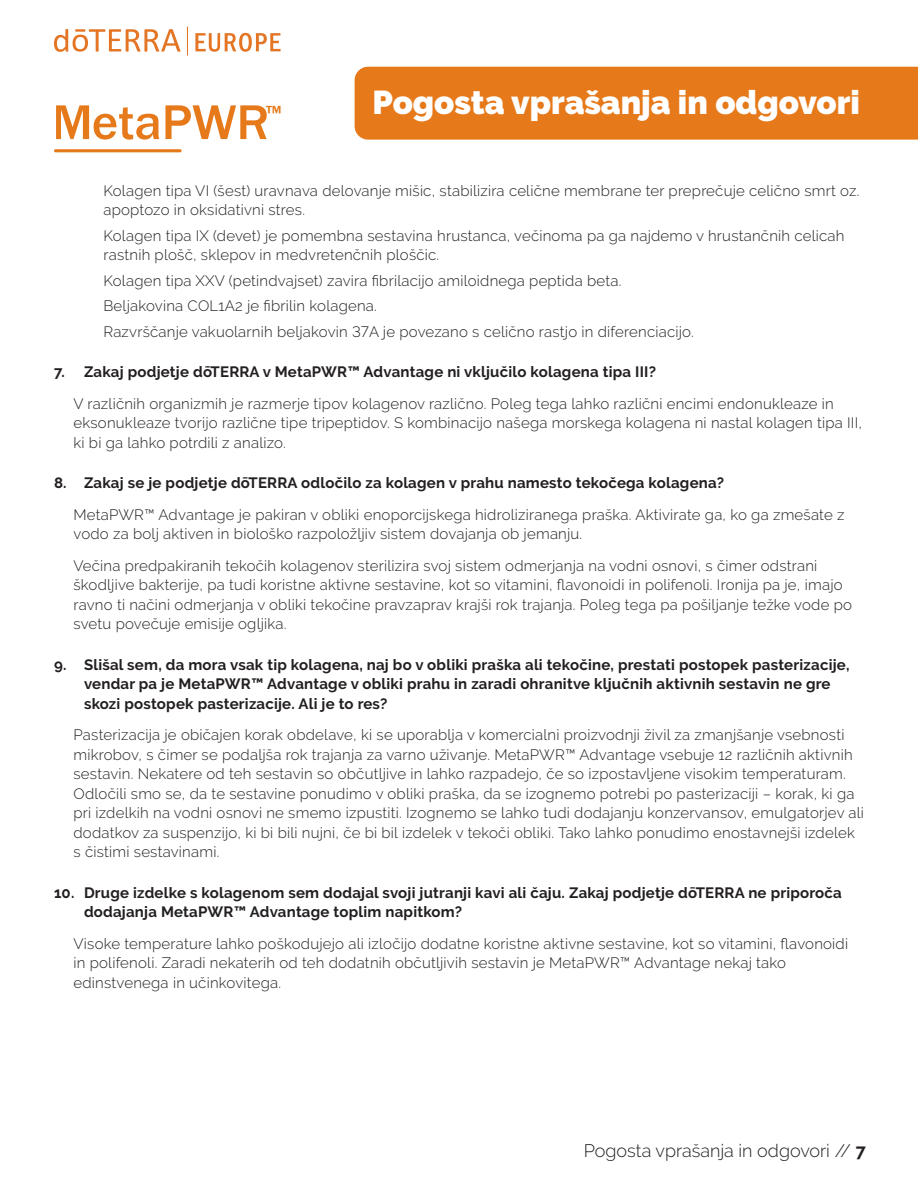
<style>
.page{position:relative;width:918px;height:1188px;background:#fff}
.page>*{position:absolute;margin:0;border:0;box-sizing:border-box;transform-origin:0 0}
.t1{font:500 50.55px "Franklin Gothic URW";color:#e6791a}
.t2{font:900 33px "Raleway";color:#fff}
.t3{font:500 19.65px "Franklin Gothic URW";color:#e6791a}
.t4{font:300 18px "Raleway";color:#231f20}
.Body{font:300 15px/19.5px "Raleway";letter-spacing:.015em;color:#231f20}
.t5{font:700 15px/19.5px "Raleway";letter-spacing:.015em;color:#231f20}
._4th_Level{font:300 15px/19.5px "Raleway";letter-spacing:.015em;color:#231f20}
.s1{font-weight:700}
</style>
<div class="page">
<div style="left:355px;top:67px;width:563px;height:73px;background:#e6791a"></div>
<hr style="left:54px;top:149px;width:128px;height:3px;background:#e6791a;border-radius:2px">
<svg style="left:195px;top:33px;width:86px;height:19px"></svg>
<svg style="left:54px;top:29px;width:126px;height:23px"></svg>
<svg style="left:187px;top:27px;width:1px;height:29px"></svg>
<h1 class="t1" style="left:52px;top:91px;width:218px">MetaPWR</h1>
<h3 class="t3" style="left:266px;top:101px;width:17px">™</h3>
<h2 class="t2" style="left:373px;top:83px;width:489px">Pogosta vprašanja in odgovori</h2>
<p class="_4th_Level" style="left:104px;top:181px;width:757px">Kolagen tipa VI (šest) uravnava delovanje mišic, stabilizira celične membrane ter preprečuje celično smrt oz. apoptozo in oksidativni stres.</p>
<p class="_4th_Level" style="left:104px;top:226px;width:743px">Kolagen tipa IX (devet) je pomembna sestavina hrustanca, večinoma pa ga najdemo v hrustančnih celicah rastnih plošč, sklepov in medvretenčnih ploščic.</p>
<p class="_4th_Level" style="left:104px;top:271px;width:519px">Kolagen tipa XXV (petindvajset) zavira fibrilacijo amiloidnega peptida beta.</p>
<p class="_4th_Level" style="left:104px;top:296px;width:275px">Beljakovina COL1A2 je fibrilin kolagena.</p>
<p class="_4th_Level" style="left:104px;top:322px;width:592px">Razvrščanje vakuolarnih beljakovin 37A je povezano s celično rastjo in diferenciacijo.</p>
<p class="t5" style="left:54px;top:362px;width:604px">7. Zakaj podjetje dōTERRA v MetaPWR™ Advantage ni vključilo kolagena tipa III?</p>
<p class="Body" style="left:74px;top:394px;width:790px">V različnih organizmih je razmerje tipov kolagenov različno. Poleg tega lahko različni encimi endonukleaze in eksonukleaze tvorijo različne tipe tripeptidov. S kombinacijo našega morskega kolagena ni nastal kolagen tipa III, ki bi ga lahko potrdili z analizo.</p>
<p class="t5" style="left:54px;top:473px;width:672px">8. Zakaj se je podjetje dōTERRA odločilo za kolagen v prahu namesto tekočega kolagena?</p>
<p class="Body" style="left:74px;top:505px;width:772px">MetaPWR™ Advantage je pakiran v obliki enoporcijskega hidroliziranega praška. Aktivirate ga, ko ga zmešate z vodo za bolj aktiven in biološko razpoložljiv sistem dovajanja ob jemanju.</p>
<p class="Body" style="left:74px;top:556px;width:780px">Večina predpakiranih tekočih kolagenov sterilizira svoj sistem odmerjanja na vodni osnovi, s čimer odstrani škodljive bakterije, pa tudi koristne aktivne sestavine, kot so vitamini, flavonoidi in polifenoli. Ironija pa je, imajo ravno ti načini odmerjanja v obliki tekočine pravzaprav krajši rok trajanja. Poleg tega pa pošiljanje težke vode po svetu povečuje emisije ogljika.</p>
<p class="t5" style="left:84px;top:655px;width:767px;text-indent:-30px">9. Slišal sem, da mora vsak tip kolagena, naj bo v obliki praška ali tekočine, prestati postopek pasterizacije, vendar pa je MetaPWR™ Advantage v obliki prahu in zaradi ohranitve ključnih aktivnih sestavin ne gre skozi postopek pasterizacije. Ali je to res?</p>
<p class="Body" style="left:74px;top:725px;width:792px">Pasterizacija je običajen korak obdelave, ki se uporablja v komercialni proizvodnji živil za zmanjšanje vsebnosti mikrobov, s čimer se podaljša rok trajanja za varno uživanje. MetaPWR™ Advantage vsebuje 12 različnih aktivnih sestavin. Nekatere od teh sestavin so občutljive in lahko razpadejo, če so izpostavljene visokim temperaturam.<br>Odločili smo se, da te sestavine ponudimo v obliki praška, da se izognemo potrebi po pasterizaciji – korak, ki ga pri izdelkih na vodni osnovi ne smemo izpustiti. Izognemo se lahko tudi dodajanju konzervansov, emulgatorjev ali dodatkov za suspenzijo, ki bi bili nujni, če bi bil izdelek v tekoči obliki. Tako lahko ponudimo enostavnejši izdelek s čistimi sestavinami.</p>
<p class="t5" style="left:84px;top:883px;width:759px;text-indent:-30px">10. Druge izdelke s kolagenom sem dodajal svoji jutranji kavi ali čaju. Zakaj podjetje dōTERRA ne priporoča dodajanja MetaPWR™ Advantage toplim napitkom?</p>
<p class="Body" style="left:74px;top:934px;width:776px">Visoke temperature lahko poškodujejo ali izločijo dodatne koristne aktivne sestavine, kot so vitamini, flavonoidi in polifenoli. Zaradi nekaterih od teh dodatnih občutljivih sestavin je MetaPWR™ Advantage nekaj tako edinstvenega in učinkovitega.</p>
<p class="t4" style="left:584px;top:1140px;width:283px">Pogosta vprašanja in odgovori // <span class="s1">7</span></p>
</div>
